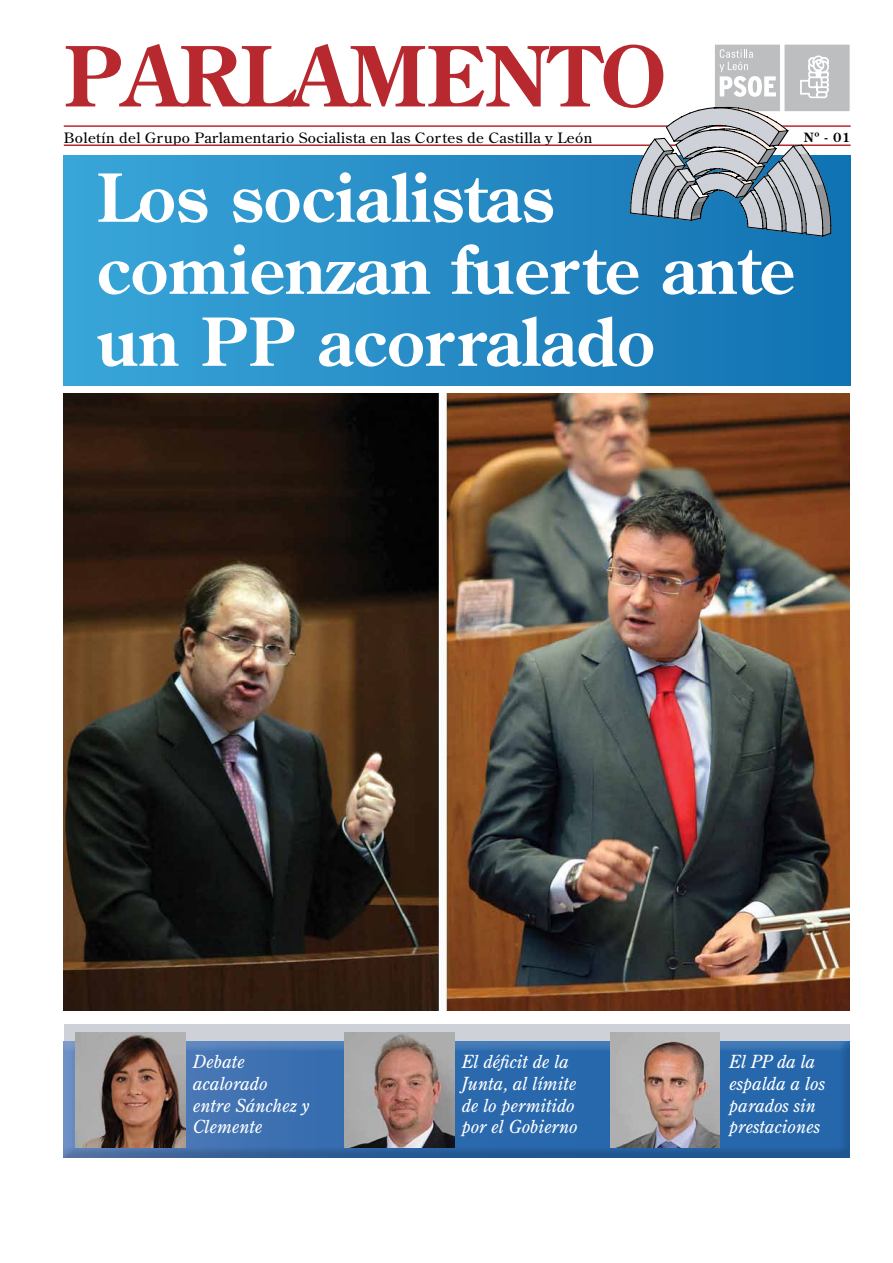
<style>
.page{position:relative;width:893px;height:1263px;background:#fff}
.page>*{position:absolute;margin:0;border:0;box-sizing:border-box;transform-origin:0 0}
.t1{font:700 82.5px "Century Old Style Std";color:#b8292f}
.t2{font:700 66px/72px "Century Old Style Std";color:#fff}
.t3{font:italic 18px/21.6px "Century Old Style Std";color:#fff}
.t4{font:14.25px "Century Old Style Std";letter-spacing:.025em;color:#000;scale:1.1 1}
.t5{font:700 12.75px "Century Old Style Std";color:#000}
</style>
<div class="page">
<div style="left:714px;top:44px;width:67px;height:68px;background:#bcbec0;border:1px solid #fff"></div>
<svg style="left:719px;top:49px;width:57px;height:48px"></svg>
<div style="left:783px;top:44px;width:68px;height:68px;background:#bcbec0;border:1px solid #fff"></div>
<svg style="left:800px;top:55px;width:29px;height:43px"></svg>
<div style="left:64px;top:1024px;width:785px;height:17px;background:#ced1d7"></div>
<div style="left:64px;top:155px;width:787px;height:231px;background:linear-gradient(to right,#39a5d9,#1171b1)"></div>
<hr style="left:64px;top:125px;width:787px;height:2px;background:#b8292f">
<div style="left:61px;top:1041px;width:789px;height:117px;background:#000;opacity:.17"></div>
<img style="left:64px;top:394px;width:785px;height:617px">
<hr style="left:64px;top:144px;width:787px;height:2px;background:#b8292f">
<svg style="left:630px;top:105px;width:202px;height:132px"></svg>
<img style="left:76px;top:1032px;width:109px;height:116px">
<img style="left:344px;top:1032px;width:110px;height:116px">
<img style="left:610px;top:1032px;width:110px;height:116px">
<h1 class="t1" style="left:64px;top:22px;width:605px">PARLAMENTO</h1>
<p class="t4" style="left:64px;top:129px;width:482px">Boletín del Grupo Parlamentario Socialista en las Cortes de Castilla y León</p>
<p class="t5" style="left:804px;top:129px;width:48px">Nº - 01</p>
<h2 class="t2" style="left:97px;top:160px;width:700px">Los socialistas comienzan fuerte ante un PP acorralado</h2>
<p class="t3" style="left:193px;top:1051px;width:118px">Debate acalorado entre Sánchez y<br>Clemente</p>
<p class="t3" style="left:462px;top:1051px;width:117px">El déficit de la<br>Junta, al límite de lo permitido por el Gobierno</p>
<p class="t3" style="left:729px;top:1051px;width:97px">El PP da la espalda a los parados sin prestaciones</p>
</div>
